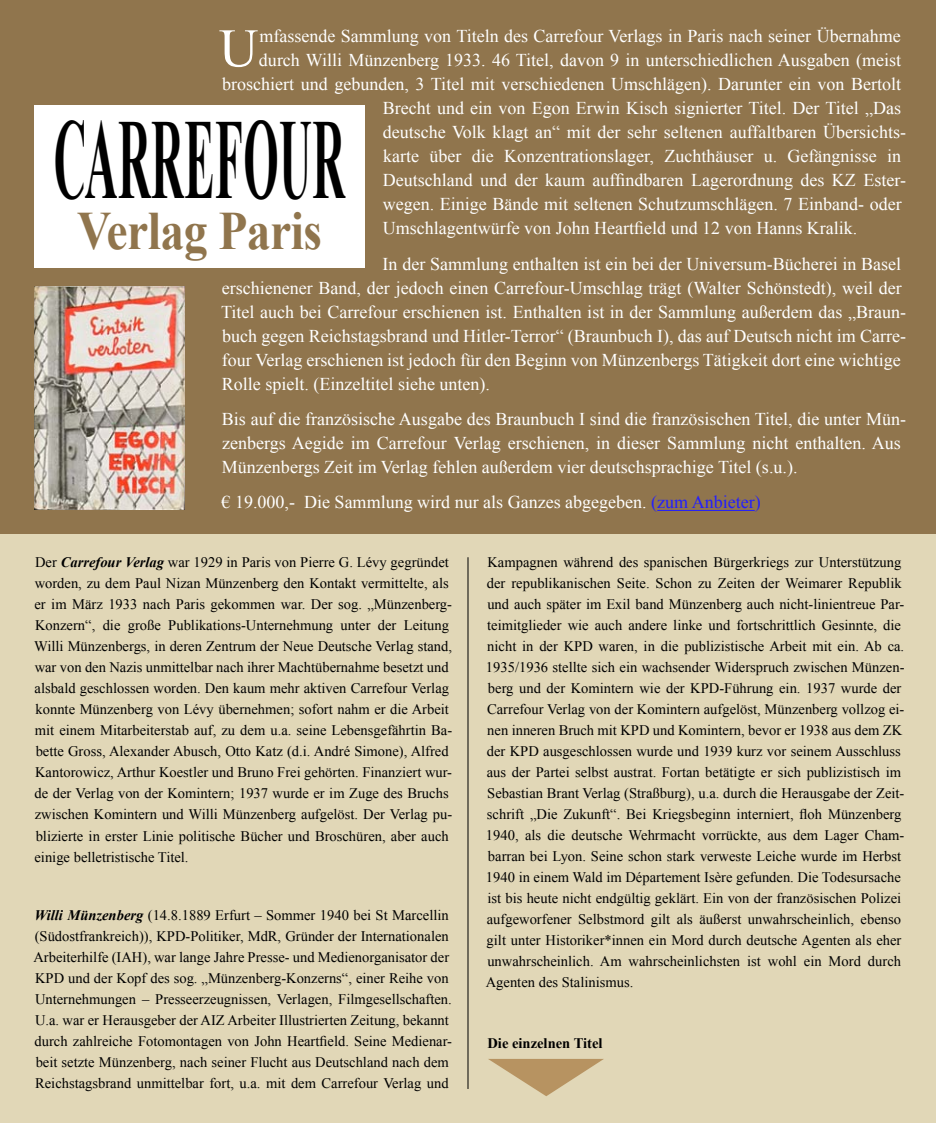
<style>
.page{position:relative;width:936px;height:1123px;background:#fff}
.page>*{position:absolute;margin:0;border:0;box-sizing:border-box;transform-origin:0 0}
.t1{font:700 113.2px "Times New Roman";letter-spacing:.01em;color:#000;scale:.4 1}
.t2{font:54.2px "Times New Roman";color:#fff}
.t3{font:700 54px "Times New Roman";letter-spacing:-.01em;color:#90754d;scale:.88 1}
.t4{font:18px/24px "Times New Roman";color:#fff}
.t5{font:14.6px/21px "Times New Roman";color:#000}
.t6{font:700 14.6px "Times New Roman";color:#000}
.s1{color:#221eff}
.s2{font-weight:700;font-style:italic}
</style>
<div class="page">
<div style="left:0;top:0;width:935px;height:1123px;background:#e1d7b7"></div>
<div style="left:0;top:0;width:935px;height:533px;background:#90754d"></div>
<hr style="left:467px;top:557px;width:1px;height:532px;background:#000">
<hr style="left:657px;top:510px;width:97px;height:1px;background:#221eff">
<div style="left:34px;top:105px;width:331px;height:163px;background:#fff"></div>
<img style="left:34px;top:286px;width:150px;height:223px">
<svg style="left:488px;top:1059px;width:116px;height:37px"></svg>
<h2 class="t2" style="left:219px;top:12px;width:41px">U</h2>
<p class="t4" style="left:259px;top:24px;width:642px">mfassende Sammlung von Titeln des Carrefour Verlags in Paris nach seiner Übernahme</p>
<p class="t4" style="left:259px;top:48px;width:643px">durch Willi Münzenberg 1933. 46 Titel, davon 9 in unterschiedlichen Ausgaben (meist</p>
<p class="t4" style="left:222px;top:72px;width:680px">broschiert und gebunden, 3 Titel mit verschiedenen Umschlägen). Darunter ein von Bertolt</p>
<p class="t4" style="left:383px;top:96px;width:519px">Brecht und ein von Egon Erwin Kisch signierter Titel. Der Titel „Das</p>
<p class="t4" style="left:383px;top:120px;width:525px">deutsche Volk klagt an“ mit der sehr seltenen auffaltbaren Übersichts-</p>
<p class="t4" style="left:383px;top:144px;width:519px">karte über die Konzentrationslager, Zuchthäuser u. Gefängnisse in</p>
<p class="t4" style="left:383px;top:168px;width:525px">Deutschland und der kaum auffindbaren Lagerordnung des KZ Ester-</p>
<p class="t4" style="left:382px;top:192px;width:520px">wegen. Einige Bände mit seltenen Schutzumschlägen. 7 Einband- oder</p>
<p class="t4" style="left:382px;top:216px;width:476px">Umschlagentwürfe von John Heartfield und 12 von Hanns Kralik.</p>
<p class="t4" style="left:221px;top:251px;width:686px;text-indent:161px">In der Sammlung enthalten ist ein bei der Universum-Bücherei in Basel erschienener Band, der jedoch einen Carrefour-Umschlag trägt (Walter Schönstedt), weil der Titel auch bei Carrefour erschienen ist. Enthalten ist in der Sammlung außerdem das „Braun&shy;buch gegen Reichstagsbrand und Hitler-Terror“ (Braunbuch I), das auf Deutsch nicht im Carre&shy;four Verlag erschienen ist jedoch für den Beginn von Münzenbergs Tätigkeit dort eine wichtige Rolle spielt. (Einzeltitel siehe unten).</p>
<p class="t4" style="left:222px;top:407px;width:685px">Bis auf die französische Ausgabe des Braunbuch I sind die französischen Titel, die unter Mün&shy;zenbergs Aegide im Carrefour Verlag erschienen, in dieser Sammlung nicht enthalten. Aus<br>Münzenbergs Zeit im Verlag fehlen außerdem vier deutschsprachige Titel (s.u.).</p>
<p class="t4" style="left:221px;top:490px;width:540px">€ 19.000,- Die Sammlung wird nur als Ganzes abgegeben. <span class="s1">(zum Anbieter)</span></p>
<h1 class="t1" style="left:54px;top:82px;width:730px">CARREFOUR</h1>
<h3 class="t3" style="left:77px;top:194px;width:279px">Verlag Paris</h3>
<p class="t5" style="left:34px;top:551px;width:419px">Der <span class="s2">Carrefour Verlag</span> war 1929 in Paris von Pierre G. Lévy gegründet worden, zu dem Paul Nizan Münzenberg den Kontakt vermittelte, als er im März 1933 nach Paris gekommen war. Der sog. „Münzenberg-Konzern“, die große Publikations-Unternehmung unter der Leitung Willi Münzenbergs, in deren Zentrum der Neue Deutsche Verlag stand, war von den Nazis unmittelbar nach ihrer Machtübernahme besetzt und alsbald geschlossen worden. Den kaum mehr aktiven Carrefour Verlag konnte Münzenberg von Lévy übernehmen; sofort nahm er die Arbeit mit einem Mitarbeiterstab auf, zu dem u.a. seine Lebensgefährtin Ba&shy;bette Gross, Alexander Abusch, Otto Katz (d.i. André Simone), Alfred Kantorowicz, Arthur Koestler und Bruno Frei gehörten. Finanziert wur&shy;de der Verlag von der Komintern; 1937 wurde er im Zuge des Bruchs zwischen Komintern und Willi Münzenberg aufgelöst. Der Verlag pu&shy;blizierte in erster Linie politische Bücher und Broschüren, aber auch einige belletristische Titel.</p>
<p class="t5" style="left:33px;top:904px;width:420px"><span class="s2">Willi Münzenberg</span> (14.8.1889 Erfurt – Sommer 1940 bei St Marcellin (Südostfrankreich)), KPD-Politiker, MdR, Gründer der Internationalen Arbeiterhilfe (IAH), war lange Jahre Presse- und Medienorganisator der KPD und der Kopf des sog. „Münzenberg-Konzerns“, einer Reihe von Unternehmungen – Presseerzeugnissen, Verlagen, Filmgesellschaften.<br>U.a. war er Herausgeber der AIZ Arbeiter Illustrierten Zeitung, bekannt durch zahlreiche Fotomontagen von John Heartfield. Seine Medienar&shy;beit setzte Münzenberg, nach seiner Flucht aus Deutschland nach dem Reichstagsbrand unmittelbar fort, u.a. mit dem Carrefour Verlag und</p>
<p class="t5" style="left:485px;top:551px;width:420px">Kampagnen während des spanischen Bürgerkriegs zur Unterstützung der republikanischen Seite. Schon zu Zeiten der Weimarer Republik und auch später im Exil band Münzenberg auch nicht-linientreue Par&shy;teimitglieder wie auch andere linke und fortschrittlich Gesinnte, die nicht in der KPD waren, in die publizistische Arbeit mit ein. Ab ca.<br>1935/1936 stellte sich ein wachsender Widerspruch zwischen Münzen&shy;berg und der Komintern wie der KPD-Führung ein. 1937 wurde der Carrefour Verlag von der Komintern aufgelöst, Münzenberg vollzog ei&shy;nen inneren Bruch mit KPD und Komintern, bevor er 1938 aus dem ZK der KPD ausgeschlossen wurde und 1939 kurz vor seinem Ausschluss aus der Partei selbst austrat. Fortan betätigte er sich publizistisch im Sebastian Brant Verlag (Straßburg), u.a. durch die Herausgabe der Zeit&shy;schrift „Die Zukunft“. Bei Kriegsbeginn interniert, floh Münzenberg 1940, als die deutsche Wehrmacht vorrückte, aus dem Lager Cham&shy;barran bei Lyon. Seine schon stark verweste Leiche wurde im Herbst 1940 in einem Wald im Département Isère gefunden. Die Todesursache ist bis heute nicht endgültig geklärt. Ein von der französischen Polizei aufgeworfener Selbstmord gilt als äußerst unwahrscheinlich, ebenso gilt unter Historiker*innen ein Mord durch deutsche Agenten als eher unwahrscheinlich. Am wahrscheinlichsten ist wohl ein Mord durch Agenten des Stalinismus.</p>
<p class="t6" style="left:487px;top:1032px;width:117px">Die einzelnen Titel</p>
</div>
